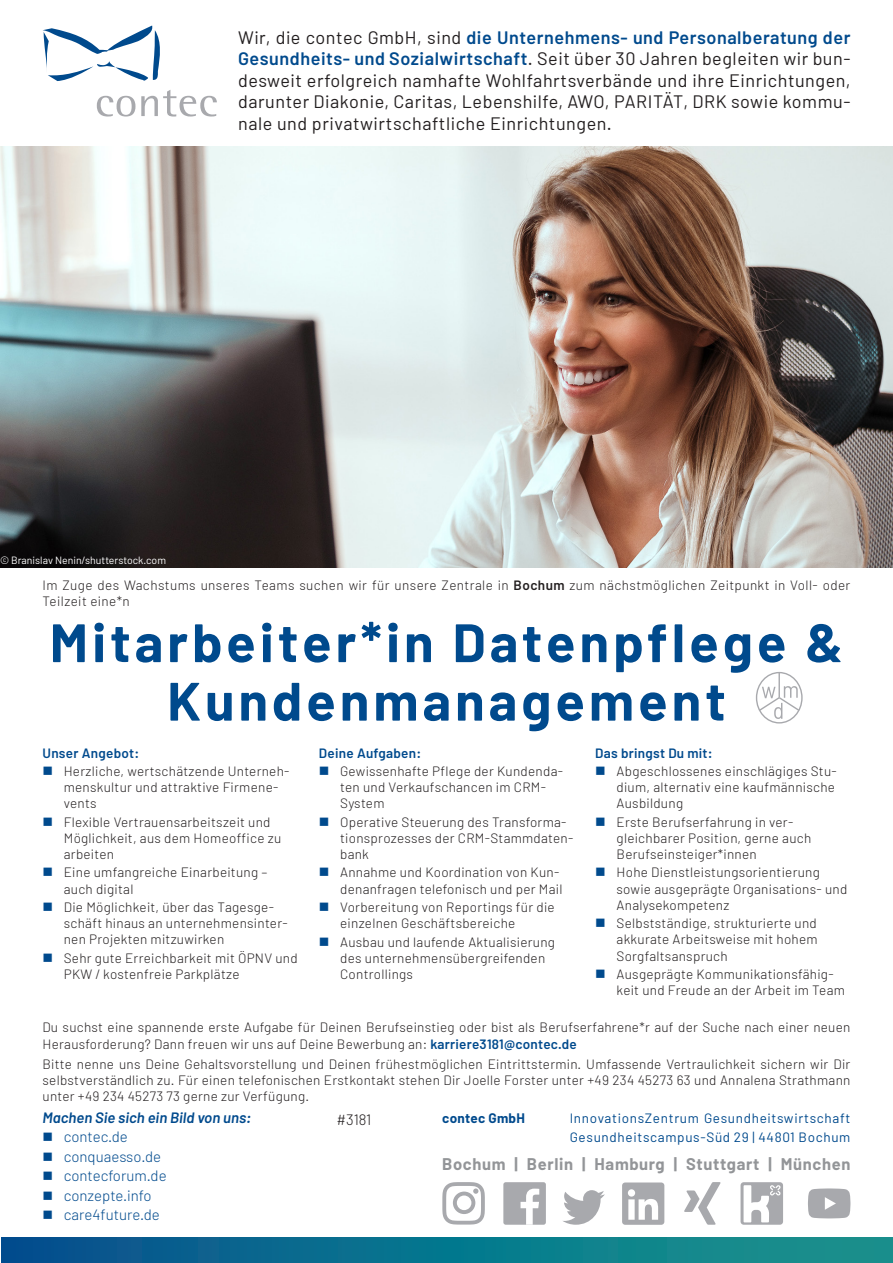
<style>
.page{position:relative;width:893px;height:1263px;background:#fff}
.page>*{position:absolute;margin:0;border:0;box-sizing:border-box;transform-origin:0 0}
.t1{font:700 54px/58.5px "Barlow";letter-spacing:.075em;color:#004a8d;text-align:center}
.t2{font:18px/21.6px "Barlow";letter-spacing:.03em;color:#231f20;text-align:justify}
.Text{font:700 16.5px "Barlow";letter-spacing:.04em;color:#939598}
.Text-2{font:300 15px "Barlow";color:#004a8d}
.Text-3{font:italic 600 15px "Barlow";color:#004a8d}
.t3{font:300 15px "Barlow";color:#231f20}
.t4{font:300 13.5px/16.2px "Barlow";letter-spacing:.02em;color:#231f20}
.Text-4{font:13.5px "Barlow";letter-spacing:.05em;color:#004a8d}
.t5{font:600 13.5px "Barlow";letter-spacing:.02em;color:#004a8d}
.Text-5{font:700 13.5px "Barlow";letter-spacing:.02em;color:#004a8d}
.t6{font:10.5px "Barlow";color:#fff}
.s1{font-weight:600;color:#004a8d}
.s2{font-weight:600}
.s3{color:#004a8d}
</style>
<div class="page">
<img style="left:0;top:146px;width:893px;height:422px">
<div style="left:503px;top:1182px;width:43px;height:43px;background:#a8a9ad;border-radius:2px"></div>
<svg style="left:520px;top:1188px;width:19px;height:37px"></svg>
<svg style="left:43px;top:26px;width:117px;height:55px"></svg>
<svg style="left:97px;top:96px;width:38px;height:21px"></svg>
<svg style="left:141px;top:90px;width:76px;height:27px"></svg>
<div style="left:1px;top:1237px;width:892px;height:26px;background:linear-gradient(to right,#02518e,#17978c)"></div>
<svg style="left:563px;top:1190px;width:42px;height:35px"></svg>
<svg style="left:808px;top:1188px;width:42px;height:30px"></svg>
<svg style="left:684px;top:1182px;width:36px;height:43px"></svg>
<svg style="left:442px;top:1182px;width:43px;height:42px"></svg>
<svg style="left:740px;top:1182px;width:43px;height:43px"></svg>
<svg style="left:744px;top:1185px;width:37px;height:37px"></svg>
<div style="left:622px;top:1182px;width:42px;height:43px;background:#a8a9ad;border-radius:3px"></div>
<svg style="left:628px;top:1189px;width:30px;height:31px"></svg>
<div style="left:756px;top:672px;width:47px;height:51px;border:1px solid #a8a9ad;border-radius:50%"></div>
<hr style="left:778px;top:672px;width:2px;height:26px;background:#a8a9ad">
<svg style="left:758px;top:686px;width:43px;height:33px"></svg>
<p class="t2" style="left:238px;top:26px;width:614px">Wir, die contec GmbH, sind <span class="s1">die Unternehmens- und Personalberatung der Gesundheits- und Sozialwirtschaft</span>. Seit über 30 Jahren begleiten wir bun&shy;desweit erfolgreich namhafte Wohlfahrtsverbände und ihre Einrichtungen, darunter Diakonie, Caritas, Lebenshilfe, AWO, PARITÄT, DRK sowie kommu&shy;nale und privatwirtschaftliche Einrichtungen.</p>
<p class="t6" style="left:0;top:554px;width:168px">© Branislav Nenin/shutterstock.com</p>
<p class="t4" style="left:43px;top:576px;width:809px">Im Zuge des Wachstums unseres Teams suchen wir für unsere Zentrale in <span class="s2">Bochum</span> zum nächstmöglichen Zeitpunkt in Voll- oder<br>Teilzeit eine*n</p>
<p class="t1" style="left:50px;top:613px;width:795px">Mitarbeiter*in Datenpflege &amp;<br>Kundenmanagement</p>
<p class="t5" style="left:43px;top:744px;width:98px">Unser Angebot:</p>
<p class="t4" style="left:64px;top:763px;width:227px;text-indent:-21px"><span class="s3">■</span> Herzliche, wertschätzende Unterneh&shy;menskultur und attraktive Firmene&shy;vents</p>
<p class="t4" style="left:64px;top:813px;width:219px;text-indent:-21px"><span class="s3">■</span> Flexible Vertrauensarbeitszeit und<br>Möglichkeit, aus dem Homeoffice zu arbeiten</p>
<p class="t4" style="left:64px;top:864px;width:205px;text-indent:-21px"><span class="s3">■</span> Eine umfangreiche Einarbeitung – auch digital</p>
<p class="t4" style="left:64px;top:899px;width:225px;text-indent:-21px"><span class="s3">■</span> Die Möglichkeit, über das Tagesge&shy;schäft hinaus an unternehmensinter&shy;nen Projekten mitzuwirken</p>
<p class="t4" style="left:64px;top:949px;width:235px;text-indent:-21px"><span class="s3">■</span> Sehr gute Erreichbarkeit mit ÖPNV und<br>PKW / kostenfreie Parkplätze</p>
<p class="t5" style="left:595px;top:744px;width:119px">Das bringst Du mit:</p>
<p class="t4" style="left:617px;top:763px;width:222px;text-indent:-21px"><span class="s3">■</span> Abgeschlossenes einschlägiges Stu&shy;dium, alternativ eine kaufmännische<br>Ausbildung</p>
<p class="t4" style="left:617px;top:813px;width:196px;text-indent:-21px"><span class="s3">■</span> Erste Berufserfahrung in ver&shy;gleichbarer Position, gerne auch<br>Berufseinsteiger*innen</p>
<p class="t4" style="left:617px;top:864px;width:232px;text-indent:-21px"><span class="s3">■</span> Hohe Dienstleistungsorientierung sowie ausgeprägte Organisations- und<br>Analysekompetenz</p>
<p class="t4" style="left:617px;top:915px;width:203px;text-align:justify;text-indent:-21px"><span class="s3">■</span> Selbstständige, strukturierte und akkurate Arbeitsweise mit hohem Sorgfaltsanspruch</p>
<p class="t4" style="left:617px;top:966px;width:230px;text-indent:-21px"><span class="s3">■</span> Ausgeprägte Kommunikationsfähig&shy;keit und Freude an der Arbeit im Team</p>
<p class="t4" style="left:43px;top:1019px;width:809px">Du suchst eine spannende erste Aufgabe für Deinen Berufseinstieg oder bist als Berufserfahrene*r auf der Suche nach einer neuen<br>Herausforderung? Dann freuen wir uns auf Deine Bewerbung an: <span class="s1">karriere3181@contec.de</span></p>
<p class="t4" style="left:43px;top:1056px;width:809px;text-align:justify">Bitte nenne uns Deine Gehaltsvorstellung und Deinen frühestmöglichen Eintrittstermin. Umfassende Vertraulichkeit sichern wir Dir selbstverständlich zu. Für einen telefonischen Erstkontakt stehen Dir Joelle Forster unter +49 234 45273 63 und Annalena Strathmann unter +49 234 45273 73 gerne zur Verfügung.</p>
<p class="t3" style="left:336px;top:1110px;width:36px">#3181</p>
<p class="t5" style="left:319px;top:744px;width:104px">Deine Aufgaben:</p>
<p class="t4" style="left:340px;top:763px;width:224px;text-indent:-21px"><span class="s3">■</span> Gewissenhafte Pflege der Kundenda&shy;ten und Verkaufschancen im CRM-<br>System</p>
<p class="t4" style="left:340px;top:813px;width:235px;text-indent:-21px"><span class="s3">■</span> Operative Steuerung des Transforma&shy;tionsprozesses der CRM-Stammdaten&shy;bank</p>
<p class="t4" style="left:319px;top:864px;width:245px;text-align:right"><span class="s3">■</span> Annahme und Koordination von Kun&shy;denanfragen telefonisch und per Mail</p>
<p class="t4" style="left:340px;top:899px;width:216px;text-indent:-21px"><span class="s3">■</span> Vorbereitung von Reportings für die einzelnen Geschäftsbereiche</p>
<p class="t4" style="left:340px;top:933px;width:216px;text-indent:-21px"><span class="s3">■</span> Ausbau und laufende Aktualisierung des unternehmensübergreifenden<br>Controllings</p>
<p class="Text-3" style="left:43px;top:1108px;width:210px">Machen Sie sich ein Bild von uns:</p>
<p class="Text-2" style="left:43px;top:1128px;width:87px">■ contec.de</p>
<p class="Text-2" style="left:43px;top:1147px;width:120px">■ conquaesso.de</p>
<p class="Text-2" style="left:43px;top:1167px;width:126px">■ contecforum.de</p>
<p class="Text-2" style="left:43px;top:1186px;width:110px">■ conzepte.info</p>
<p class="Text-2" style="left:43px;top:1206px;width:119px">■ care4future.de</p>
<p class="Text-5" style="left:442px;top:1110px;width:84px">contec GmbH</p>
<p class="Text-4" style="left:570px;top:1110px;width:282px">InnovationsZentrum Gesundheitswirtschaft</p>
<p class="Text-4" style="left:570px;top:1129px;width:282px">Gesundheitscampus-Süd 29 | 44801 Bochum</p>
<p class="Text" style="left:442px;top:1153px;width:410px">Bochum | Berlin | Hamburg | Stuttgart | München</p>
</div>
